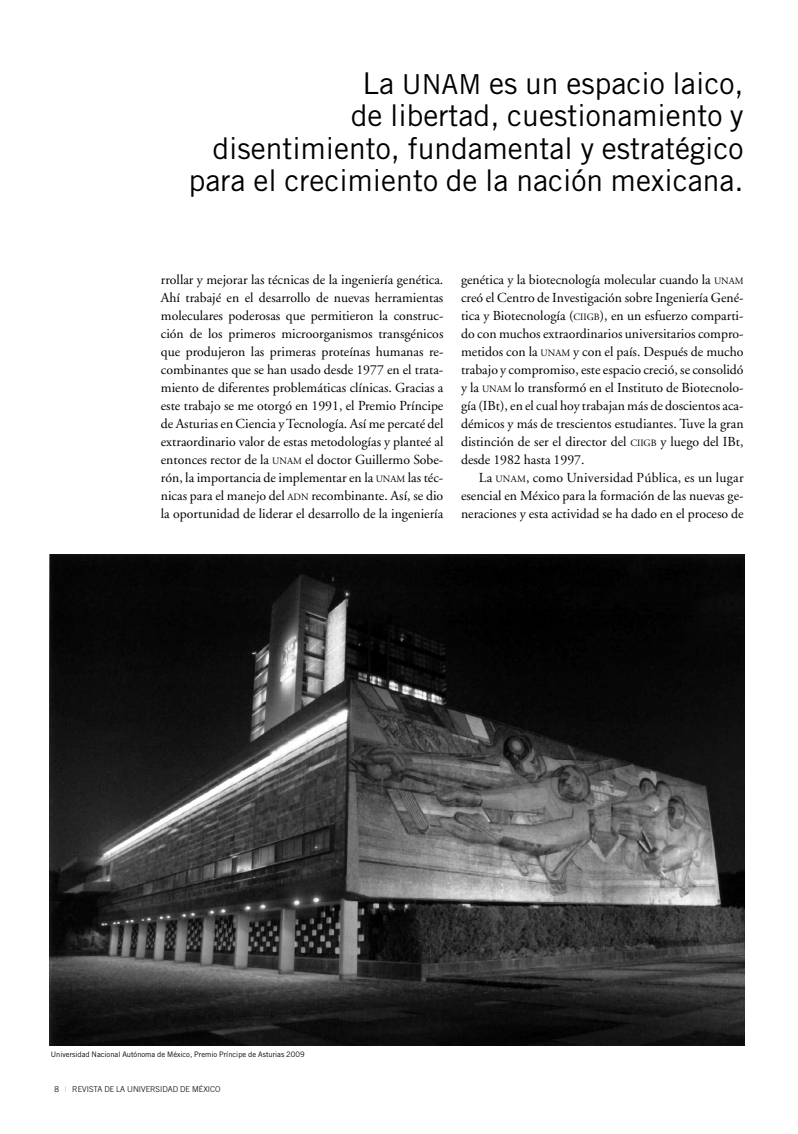
<style>
.page{position:relative;width:798px;height:1134px;background:#fff}
.page>*{position:absolute;margin:0;border:0;box-sizing:border-box;transform-origin:0 0}
.t1{font:30px/32.5px "Trade Gothic";color:#000;text-align:right}
.t2{font:13.75px/18px "Adobe Garamond";color:#000;text-align:justify}
.t3{font:300 8.12px "Trade Gothic";color:#000}
.t4{font:7.5px "Trade Gothic";color:#000}
.s1{font-size:27.5px}
.s2{font-size:9.62px}
.s3{font-weight:400;color:#b3b3b3}
</style>
<div class="page">
<img style="left:50px;top:554px;width:694px;height:491px">
<h1 class="t1" style="left:189px;top:70px;width:556px">La <span class="s1">UNAM</span> es un espacio laico,<br>de libertad, cuestionamiento y disentimiento, fundamental y estratégico para el crecimiento de la nación mexicana.</h1>
<p class="t2" style="left:161px;top:272px;width:284px">rrollar y mejorar las técnicas de la ingeniería genética.<br>Ahí trabajé en el desarrollo de nuevas herramientas moleculares poderosas que permitieron la construc&shy;ción de los primeros microorganismos transgénicos que produjeron las primeras proteínas humanas re&shy;combinantes que se han usado desde 1977 en el trata&shy;miento de diferentes problemáticas clínicas. Gracias a este trabajo se me otorgó en 1991, el Premio Príncipe de Asturias en Ciencia y Tecnología. Así me percaté del extraordinario valor de estas metodologías y planteé al entonces rector de la <span class="s2">UNAM</span> el doctor Guillermo Sobe&shy;rón, la importancia de implementar en la <span class="s2">UNAM</span> las téc&shy;nicas para el manejo del <span class="s2">ADN</span> recombinante. Así, se dio la oportunidad de liderar el desarrollo de la ingeniería</p>
<p class="t2" style="left:461px;top:272px;width:284px">genética y la biotecnología molecular cuando la <span class="s2">UNAM </span>creó el Centro de Investigación sobre Ingeniería Gené&shy;tica y Biotecnología (<span class="s2">CIIGB</span>), en un esfuerzo comparti&shy;do con muchos extraordinarios universitarios compro&shy;metidos con la <span class="s2">UNAM</span> y con el país. Después de mucho trabajo y compromiso, este espacio creció, se consolidó y la <span class="s2">UNAM</span> lo transformó en el Instituto de Biotecnolo&shy;gía (IBt), en el cual hoy trabajan más de doscientos aca&shy;démicos y más de trescientos estudiantes. Tuve la gran distinción de ser el director del <span class="s2">CIIGB</span> y luego del IBt, desde 1982 hasta 1997.</p>
<p class="t2" style="left:461px;top:470px;width:284px;text-indent:18px">La <span class="s2">UNAM</span>, como Universidad Pública, es un lugar esencial en México para la formación de las nuevas ge&shy;neraciones y esta actividad se ha dado en el proceso de</p>
<p class="t4" style="left:51px;top:1052px;width:255px">Universidad Nacional Autónoma de México, Premio Príncipe de Asturias 2009</p>
<p class="t3" style="left:54px;top:1086px;width:167px">8 <span class="s3">|</span> REVISTA DE LA UNIVERSIDAD DE MÉXICO</p>
</div>
